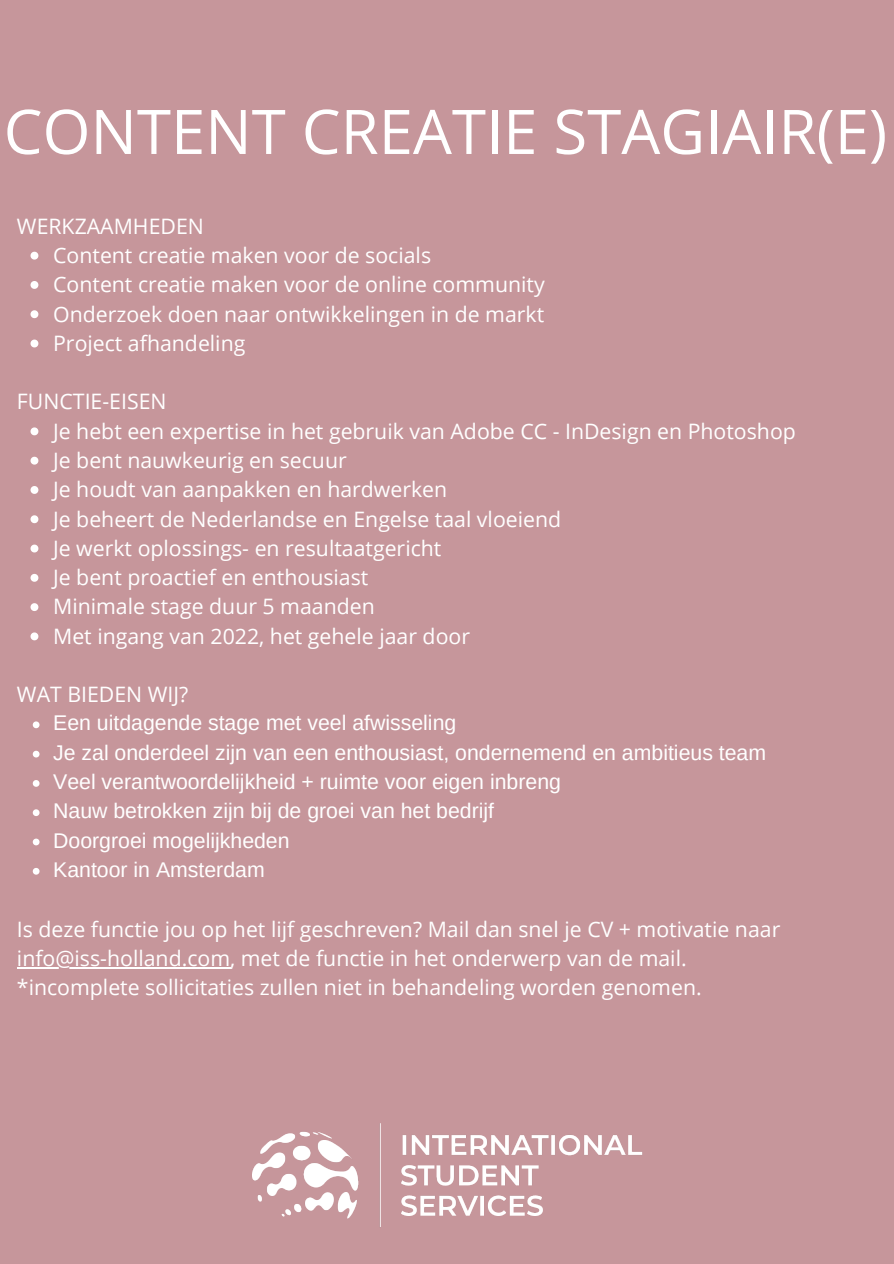
<style>
.page{position:relative;width:894px;height:1264px;background:#fff}
.page>*{position:absolute;margin:0;border:0;box-sizing:border-box;transform-origin:0 0}
.t1{font:61.5px "Open Sans";color:#fff}
.t2{font:21.3px "Open Sans";color:#fff}
.t3{font:21.3px "Arimo";color:#fff}
</style>
<div class="page">
<div style="left:0;top:0;width:893px;height:1263px;background:#c6969b"></div>
<img style="left:252px;top:1123px;width:391px;height:104px">
<svg style="left:30px;top:252px;width:8px;height:7px"></svg>
<svg style="left:30px;top:281px;width:8px;height:8px"></svg>
<svg style="left:30px;top:310px;width:8px;height:8px"></svg>
<svg style="left:30px;top:339px;width:8px;height:8px"></svg>
<svg style="left:30px;top:427px;width:8px;height:8px"></svg>
<svg style="left:30px;top:457px;width:8px;height:7px"></svg>
<svg style="left:30px;top:486px;width:8px;height:8px"></svg>
<svg style="left:30px;top:515px;width:8px;height:8px"></svg>
<svg style="left:30px;top:544px;width:8px;height:8px"></svg>
<svg style="left:30px;top:574px;width:8px;height:7px"></svg>
<svg style="left:30px;top:603px;width:8px;height:8px"></svg>
<svg style="left:30px;top:632px;width:8px;height:8px"></svg>
<svg style="left:33px;top:721px;width:7px;height:7px"></svg>
<svg style="left:33px;top:750px;width:7px;height:7px"></svg>
<svg style="left:33px;top:780px;width:7px;height:6px"></svg>
<svg style="left:33px;top:809px;width:7px;height:7px"></svg>
<svg style="left:33px;top:838px;width:7px;height:7px"></svg>
<svg style="left:33px;top:868px;width:7px;height:6px"></svg>
<hr style="left:17px;top:967px;width:213px;height:1px;background:#fff">
<p class="t1" style="left:4px;top:88px;width:884px">CONTENT CREATIE STAGIAIR(E)</p>
<p class="t2" style="left:17px;top:211px;width:188px">WERKZAAMHEDEN</p>
<p class="t2" style="left:53px;top:240px;width:379px">Content creatie maken voor de socials</p>
<p class="t2" style="left:53px;top:269px;width:493px">Content creatie maken voor de online community</p>
<p class="t2" style="left:53px;top:299px;width:492px">Onderzoek doen naar ontwikkelingen in de markt</p>
<p class="t2" style="left:53px;top:328px;width:194px">Project afhandeling</p>
<p class="t2" style="left:17px;top:386px;width:151px">FUNCTIE-EISEN</p>
<p class="t2" style="left:53px;top:416px;width:744px">Je hebt een expertise in het gebruik van Adobe CC - InDesign en Photoshop</p>
<p class="t2" style="left:53px;top:445px;width:295px">Je bent nauwkeurig en secuur</p>
<p class="t2" style="left:53px;top:474px;width:395px">Je houdt van aanpakken en hardwerken</p>
<p class="t2" style="left:53px;top:504px;width:509px">Je beheert de Nederlandse en Engelse taal vloeiend</p>
<p class="t2" style="left:53px;top:533px;width:389px">Je werkt oplossings- en resultaatgericht</p>
<p class="t2" style="left:53px;top:562px;width:316px">Je bent proactief en enthousiast</p>
<p class="t2" style="left:53px;top:591px;width:323px">Minimale stage duur 5 maanden</p>
<p class="t2" style="left:53px;top:621px;width:418px">Met ingang van 2022, het gehele jaar door</p>
<p class="t2" style="left:17px;top:679px;width:173px">WAT BIEDEN WIJ?</p>
<p class="t3" style="left:53px;top:711px;width:404px">Een uitdagende stage met veel afwisseling</p>
<p class="t3" style="left:53px;top:740px;width:714px">Je zal onderdeel zijn van een enthousiast, ondernemend en ambitieus team</p>
<p class="t3" style="left:53px;top:769px;width:509px">Veel verantwoordelijkheid + ruimte voor eigen inbreng</p>
<p class="t3" style="left:53px;top:799px;width:442px">Nauw betrokken zijn bij de groei van het bedrijf</p>
<p class="t3" style="left:53px;top:828px;width:238px">Doorgroei mogelijkheden</p>
<p class="t3" style="left:53px;top:857px;width:213px">Kantoor in Amsterdam</p>
<p class="t2" style="left:17px;top:913px;width:764px">Is deze functie jou op het lijf geschreven? Mail dan snel je CV + motivatie naar</p>
<p class="t2" style="left:17px;top:943px;width:671px">info@iss-holland.com, met de functie in het onderwerp van de mail.</p>
<p class="t2" style="left:17px;top:972px;width:686px">*incomplete sollicitaties zullen niet in behandeling worden genomen.</p>
</div>
